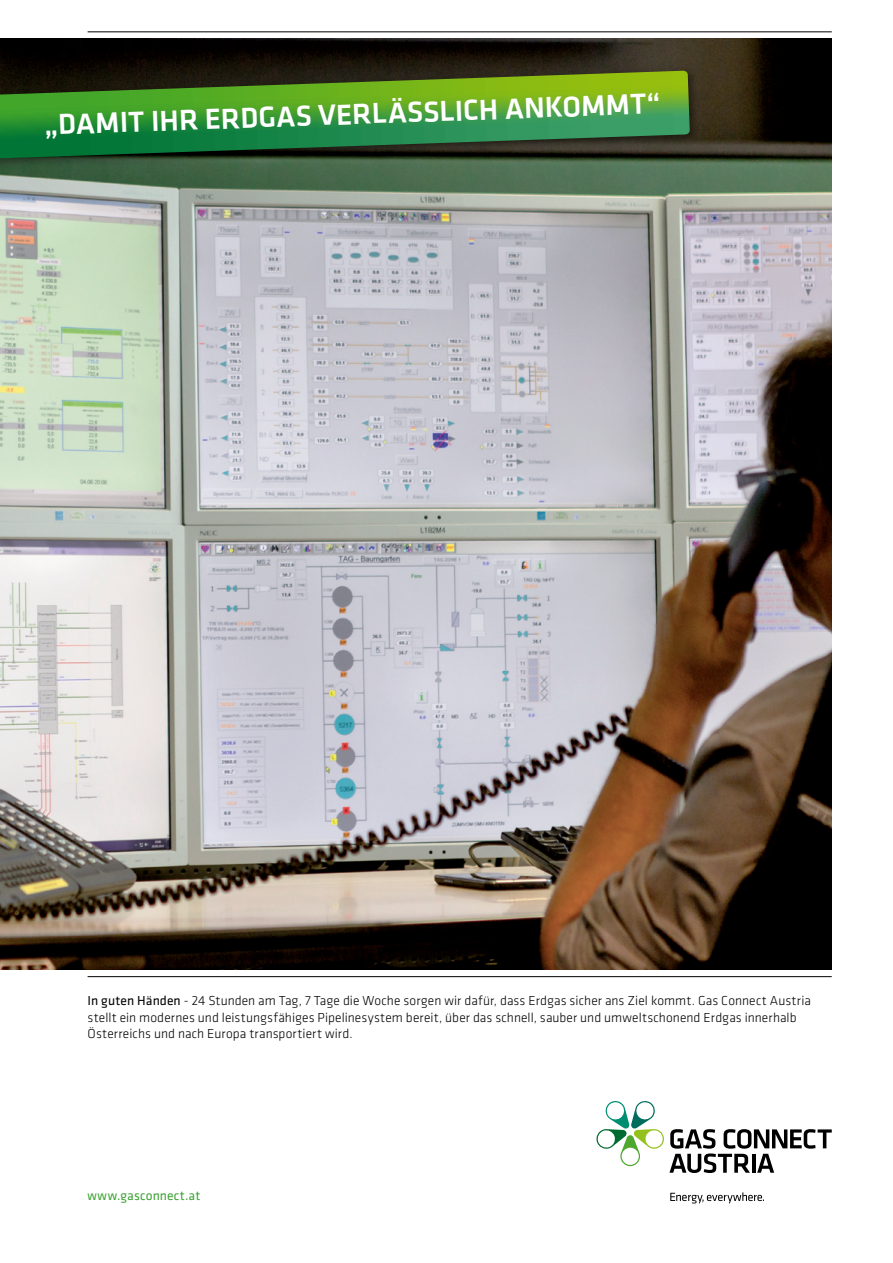
<style>
.page{position:relative;width:893px;height:1263px;background:#fff}
.page>*{position:absolute;margin:0;border:0;box-sizing:border-box;transform-origin:0 0}
.t1{font:500 30px "Klavika";color:#fff}
.t2{font:300 13.5px/16.5px "Klavika";letter-spacing:.005em;color:#000}
.t3{font:13.5px "Klavika";letter-spacing:.015em;color:#3da434}
.s1{font-weight:400}
</style>
<div class="page">
<img style="left:0;top:39px;width:832px;height:931px">
<hr style="left:88px;top:31px;width:744px;height:1px;background:#000">
<svg style="left:670px;top:1192px;width:94px;height:11px"></svg>
<svg style="left:596px;top:1101px;width:236px;height:72px"></svg>
<hr style="left:88px;top:976px;width:744px;height:1px;background:#000">
<div style="left:0;top:66px;width:700px;height:104px;background:#000;opacity:.5"></div>
<svg style="left:0;top:71px;width:690px;height:87px;background:#397a2c"></svg>
<h1 class="t1" style="left:43px;top:105px;width:618px;rotate:-2deg">„DAMIT IHR ERDGAS VERLÄSSLICH ANKOMMT“</h1>
<p class="t2" style="left:88px;top:992px;width:725px"><span class="s1">In guten Händen</span> - 24 Stunden am Tag, 7 Tage die Woche sorgen wir dafür, dass Erdgas sicher ans Ziel kommt. Gas Connect Austria stellt ein modernes und leistungsfähiges Pipelinesystem bereit, über das schnell, sauber und umweltschonend Erdgas innerhalb<br>Österreichs und nach Europa transportiert wird.</p>
<p class="t3" style="left:88px;top:1187px;width:114px">www.gasconnect.at</p>
</div>
